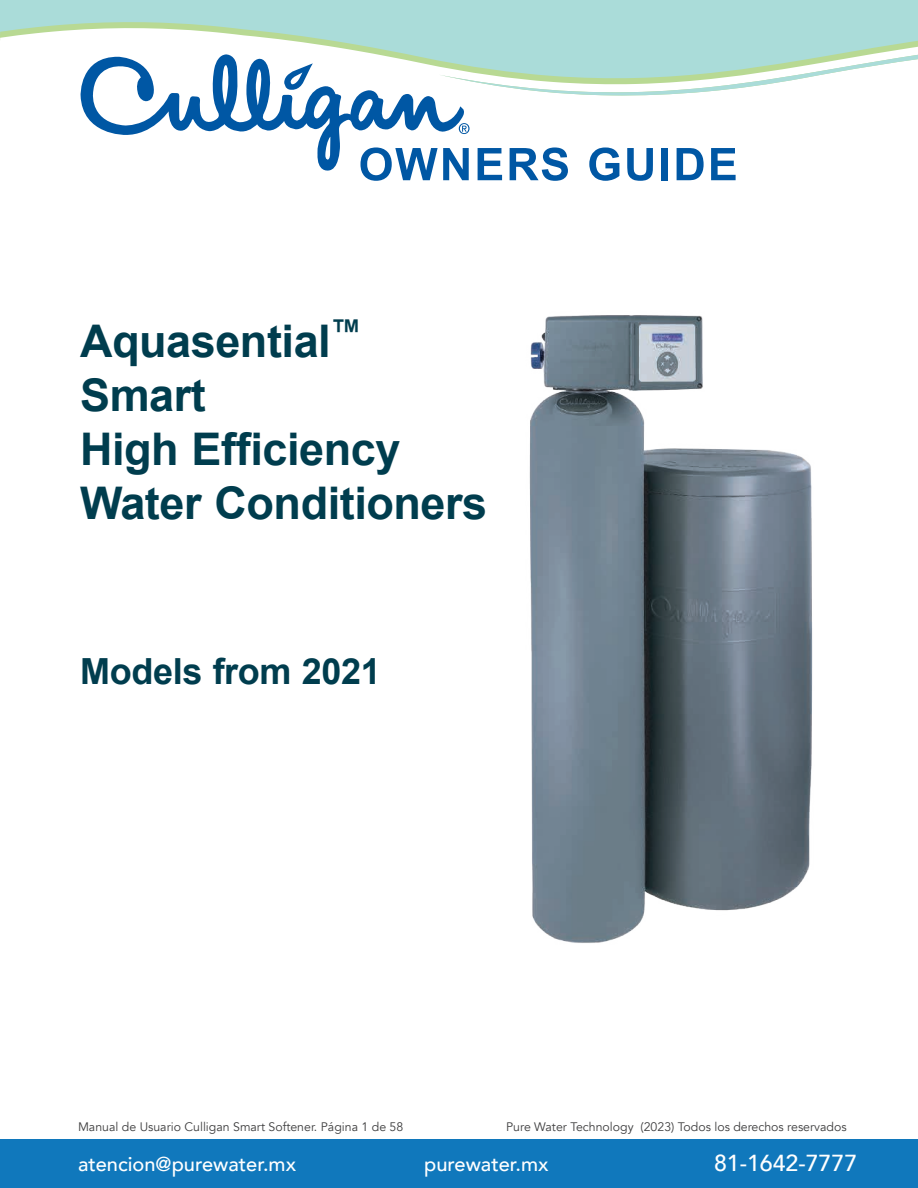
<style>
.page{position:relative;width:918px;height:1188px;background:#fff}
.page>*{position:absolute;margin:0;border:0;box-sizing:border-box;transform-origin:0 0}
.t1{font:700 45px/54px "Arial";letter-spacing:-.01em;color:#003d4e}
.t2{font:700 36px "Arial";letter-spacing:-.01em;color:#003d4e}
.t3{font:500 23.1px "Avenir";color:#fff}
.t4{font:500 20.1px "Avenir";color:#fff}
.t5{font:12.3px "Avenir";color:#3e3e3f}
</style>
<div class="page">
<svg style="left:0;top:0;width:918px;height:55px;background:#b7e0da"></svg>
<svg style="left:465px;top:55px;width:453px;height:41px"></svg>
<svg style="left:465px;top:123px;width:5px;height:11px"></svg>
<svg style="left:79px;top:54px;width:386px;height:117px"></svg>
<svg style="left:360px;top:147px;width:109px;height:34px"></svg>
<svg style="left:478px;top:148px;width:24px;height:32px"></svg>
<svg style="left:510px;top:147px;width:58px;height:34px"></svg>
<svg style="left:589px;top:147px;width:30px;height:34px"></svg>
<svg style="left:627px;top:148px;width:26px;height:33px"></svg>
<div style="left:662px;top:148px;width:6px;height:32px;background:#0057a4"></div>
<svg style="left:677px;top:148px;width:27px;height:32px"></svg>
<svg style="left:711px;top:148px;width:25px;height:32px"></svg>
<img style="left:529px;top:315px;width:284px;height:628px">
<div style="left:1px;top:1140px;width:917px;height:48px;background:#1078bc"></div>
<h1 class="t1" style="left:80px;top:315px;width:409px">Aquasential<sup>™<br></sup>Smart<br>High Efficiency<br>Water Conditioners</h1>
<h2 class="t2" style="left:80px;top:648px;width:302px">Models from 2021</h2>
<p class="t5" style="left:78px;top:1120px;width:327px">Manual de Usuario Culligan Smart Softener. Página 1 de 58</p>
<p class="t5" style="left:506px;top:1120px;width:342px">Pure Water Technology (2023) Todos los derechos reservados</p>
<h3 class="t4" style="left:78px;top:1147px;width:220px">atencion@purewater.mx</h3>
<h3 class="t4" style="left:424px;top:1147px;width:126px">purewater.mx</h3>
<h3 class="t3" style="left:714px;top:1143px;width:145px">81-1642-7777</h3>
</div>
